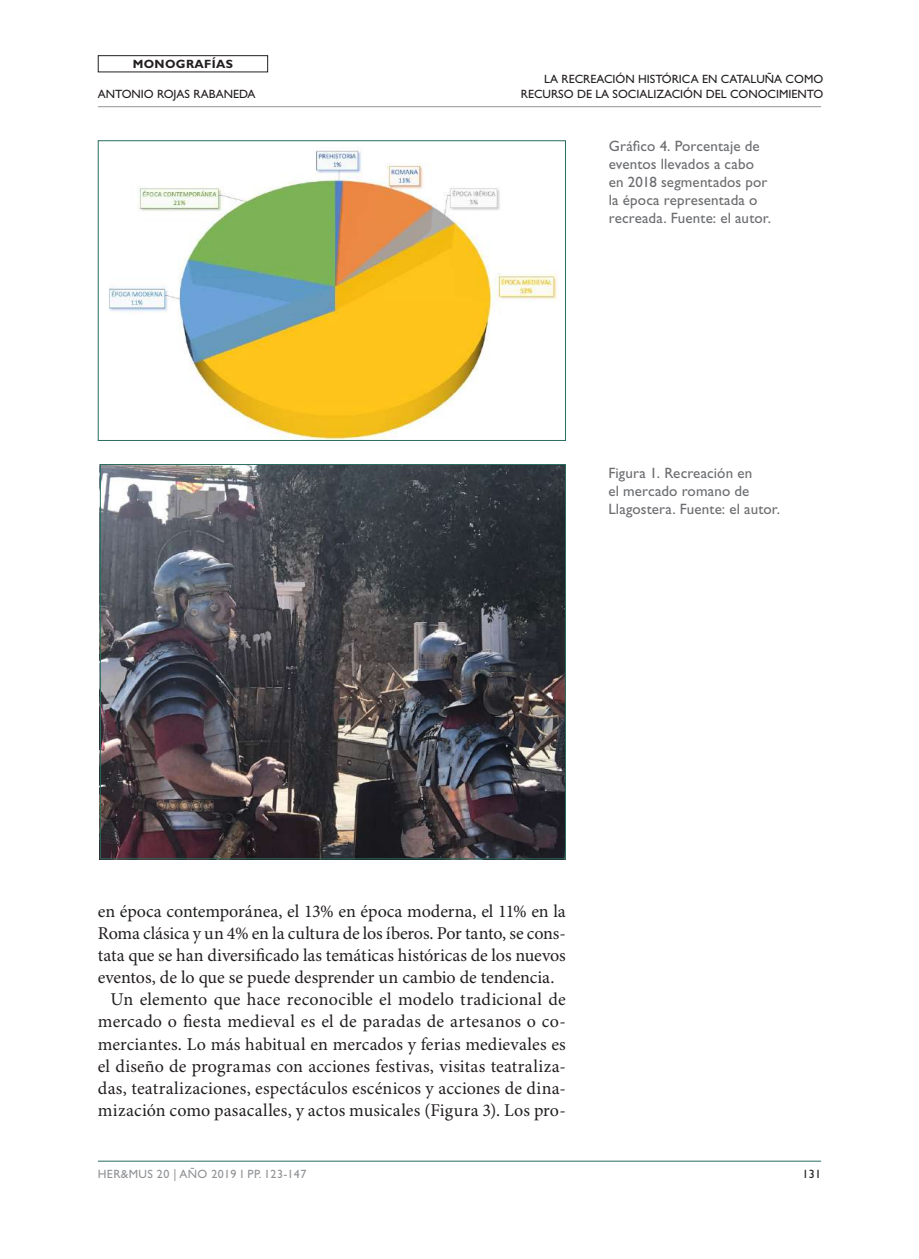
<style>
.page{position:relative;width:919px;height:1259px;background:#fff}
.page>*{position:absolute;margin:0;border:0;box-sizing:border-box;transform-origin:0 0}
.t1{font:18px "Minion Pro";letter-spacing:.005em;color:#231f20}
.t2{font:15px/18px "Gill Sans Std";letter-spacing:.01em;color:#6c6d70}
.t3{font:12px/14.4px "Gill Sans Std";color:#231f20;text-align:right}
.t4{font:12px "Gill Sans Std";letter-spacing:.03em;color:#919396}
.t5{font:700 12px "Gill Sans Std";color:#231f20}
</style>
<div class="page">
<hr style="left:98px;top:1160px;width:723px;height:1px;background:#296d5f">
<hr style="left:98px;top:106px;width:723px;height:1px;background:#939598">
<div style="left:98px;top:55px;width:170px;height:17px;border:1px solid #231f20"></div>
<img style="left:108px;top:150px;width:451px;height:289px">
<div style="left:98px;top:140px;width:468px;height:301px;border:1px solid #296d5f"></div>
<img style="left:102px;top:466px;width:462px;height:391px">
<p class="t5" style="left:133px;top:57px;width:21px">MONOGRAFÍAS</p>
<p class="t3" style="left:98px;top:87px;width:159px">ANTONIO ROJAS RABANEDA</p>
<p class="t3" style="left:520px;top:72px;width:304px">LA RECREACIÓN HISTÓRICA EN CATALUÑA COMO<br>RECURSO DE LA SOCIALIZACIÓN DEL CONOCIMIENTO</p>
<p class="t2" style="left:608px;top:137px;width:164px">Gráfico 4. Porcentaje de eventos llevados a cabo en 2018 segmentados por la época representada o recreada. Fuente: el autor.</p>
<p class="t2" style="left:608px;top:464px;width:173px">Figura 1. Recreación en<br>el mercado romano de<br>Llagostera. Fuente: el autor.</p>
<p class="t1" style="left:98px;top:900px;width:469px">en época contemporánea, el 13% en época moderna, el 11% en la</p>
<p class="t1" style="left:98px;top:922px;width:469px">Roma clásica y un 4% en la cultura de los íberos. Por tanto, se cons-</p>
<p class="t1" style="left:98px;top:944px;width:469px">tata que se han diversificado las temáticas históricas de los nuevos</p>
<p class="t1" style="left:98px;top:966px;width:458px">eventos, de lo que se puede desprender un cambio de tendencia.</p>
<p class="t1" style="left:111px;top:988px;width:456px">Un elemento que hace reconocible el modelo tradicional de</p>
<p class="t1" style="left:98px;top:1011px;width:469px">mercado o fiesta medieval es el de paradas de artesanos o co-</p>
<p class="t1" style="left:98px;top:1033px;width:469px">merciantes. Lo más habitual en mercados y ferias medievales es</p>
<p class="t1" style="left:98px;top:1055px;width:469px">el diseño de programas con acciones festivas, visitas teatraliza-</p>
<p class="t1" style="left:98px;top:1077px;width:469px">das, teatralizaciones, espectáculos escénicos y acciones de dina-</p>
<p class="t1" style="left:98px;top:1099px;width:469px">mización como pasacalles, y actos musicales (Figura 3). Los pro-</p>
<p class="t4" style="left:98px;top:1167px;width:210px">HER&amp;MUS 20 | AÑO 2019 I PP. 123-147</p>
<p class="t3" style="left:802px;top:1166px;width:20px">131</p>
</div>
